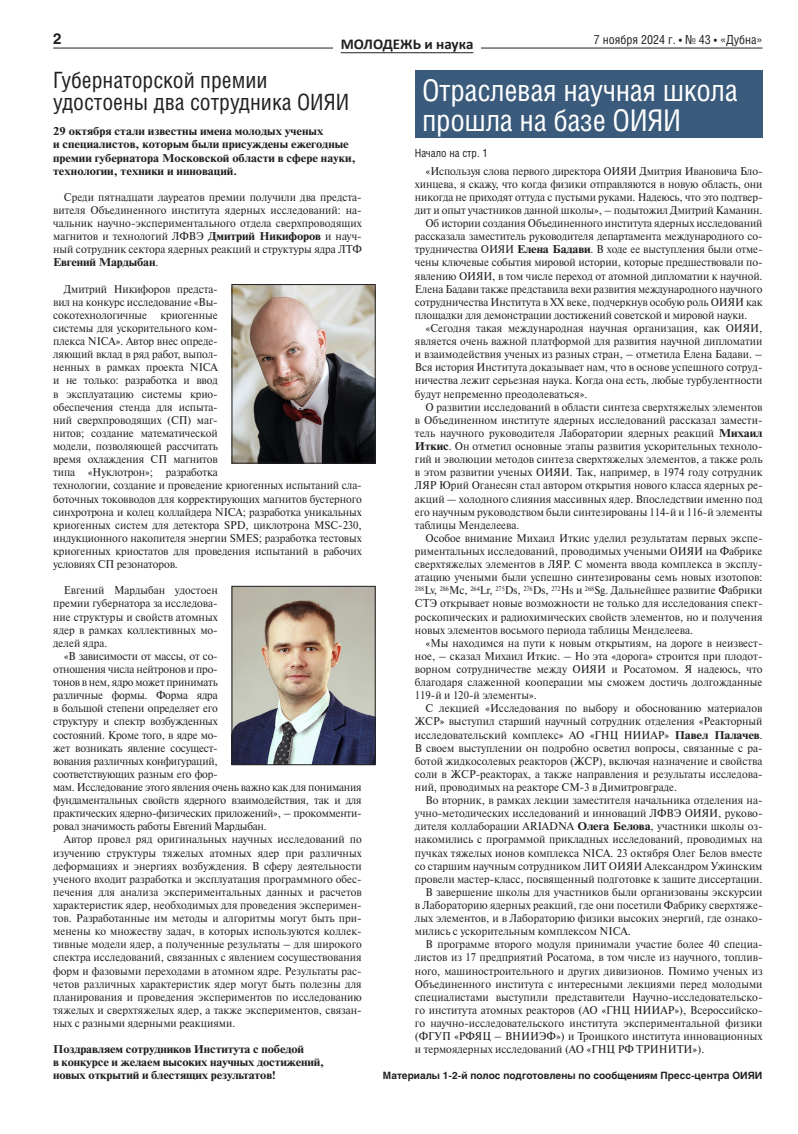
<style>
.page{position:relative;width:798px;height:1134px;background:#fff}
.page>*{position:absolute;margin:0;border:0;box-sizing:border-box;transform-origin:0 0}
.ЗАГОЛОВОК_основной{font:30px/30px "Helios Cond C";letter-spacing:-.01em;color:#fff}
.ЗАГОЛОВОК_основной-2{font:22.5px/22.5px "Helios Cond C";color:#231f20}
.РУБРИКА{font:700 15px "Calibri";color:#231f20}
.Колонцифра{font:700 15px "Helios C";color:#231f20}
.Колонтитул_правый{font:12.5px "Helios Cond C";color:#231f20}
.ОСНОВНОЙ_текст{font:11.25px/13.1px "Newton C";letter-spacing:-.01em;color:#231f20;text-align:justify;scale:.95 1}
.ЛИД{font:700 11.25px/13.1px "Newton C";color:#231f20;scale:1.1 1}
.ОСНОВНОЙ_текст-2{font:700 11.25px/13.1px "Newton C";letter-spacing:-.01em;color:#231f20;scale:1.1 1}
.ЗАГОЛОВОК_подверстки{font:11.25px "Helios Cond C";color:#231f20}
.Подпись{font:700 10px "Helios C";color:#231f20}
.s1{font-weight:700}
</style>
<div class="page">
<hr style="left:53px;top:48px;width:709px;height:1px;background:#231f20">
<div style="left:333px;top:37px;width:147px;height:14px;background:#fff"></div>
<hr style="left:340px;top:53px;width:133px;height:1px;background:#231f20">
<img style="left:234px;top:287px;width:139px;height:174px">
<div style="left:232px;top:285px;width:143px;height:178px;border:1px solid #231f20"></div>
<img style="left:234px;top:588px;width:139px;height:175px">
<div style="left:232px;top:586px;width:143px;height:179px;border:1px solid #231f20"></div>
<div style="left:415px;top:70px;width:347px;height:68px;background:#3a5b7c"></div>
<p class="Колонцифра" style="left:53px;top:29px;width:10px">2</p>
<p class="Колонтитул_правый" style="left:593px;top:32px;width:170px">7 ноября 2024 г. • № 43 • «Дубна»</p>
<p class="РУБРИКА" style="left:340px;top:33px;width:134px">МОЛОДЕЖЬ и наука</p>
<p class="ЗАГОЛОВОК_основной-2" style="left:53px;top:68px;width:297px">Губернаторской премии удостоены два сотрудника ОИЯИ</p>
<p class="ЛИД" style="left:53px;top:125px;width:276px">29 октября стали известны имена молодых ученых<br>и специалистов, которым были присуждены ежегодные премии губернатора Московской области в сфере науки, технологии, техники и инноваций.</p>
<p class="ОСНОВНОЙ_текст" style="left:53px;top:191px;width:326px;text-indent:11px">Среди пятнадцати лауреатов премии получили два предста&shy;вителя Объединенного института ядерных исследований: на&shy;чальник научно-экспериментального отдела сверхпроводящих магнитов и технологий ЛФВЭ <span class="s1">Дмитрий Никифоров</span> и науч&shy;ный сотрудник сектора ядерных реакций и структуры ядра ЛТФ <span class="s1">Евгений Мардыбан</span>.</p>
<p class="ОСНОВНОЙ_текст" style="left:53px;top:282px;width:326px;text-align:left;text-indent:11px">Дмитрий Никифоров предста-<br>вил на конкурс исследование «Вы-<br>сокотехнологичные криогенные<br>системы для ускорительного ком-<br>плекса NICA». Автор внес опреде-<br>ляющий вклад в ряд работ, выпол-<br>ненных в рамках проекта NICA<br>и не только: разработка и ввод<br>в эксплуатацию системы крио-<br>обеспечения стенда для испыта-<br>ний сверхпроводящих (СП) маг-<br>нитов; создание математической<br>модели, позволяющей рассчитать<br>время охлаждения СП магнитов<br>типа «Нуклотрон»; разработка<br>технологии, создание и проведение криогенных испытаний сла&shy;боточных токовводов для корректирующих магнитов бустерного синхротрона и колец коллайдера NICA; разработка уникальных криогенных систем для детектора SPD, циклотрона MSC-230, индукционного накопителя энергии SMES; разработка тестовых криогенных криостатов для проведения испытаний в рабочих условиях СП резонаторов.</p>
<p class="ОСНОВНОЙ_текст" style="left:53px;top:584px;width:175px;text-indent:11px">Евгений Мардыбан удостоен премии губернатора за исследова&shy;ние структуры и свойств атомных ядер в рамках коллективных мо&shy;делей ядра.</p>
<p class="ОСНОВНОЙ_текст" style="left:53px;top:649px;width:326px;text-align:left;text-indent:11px">«В зависимости от массы, от со-<br>отношения числа нейтронов и про-<br>тонов в нем, ядро может принимать<br>различные формы. Форма ядра<br>в большой степени определяет его<br>структуру и спектр возбужденных<br>состояний. Кроме того, в ядре мо-<br>жет возникать явление сосущест-<br>вования различных конфигураций,<br>соответствующих разным его фор-<br>мам. Исследование этого явления очень важно как для понимания фундаментальных свойств ядерного взаимодействия, так и для практических ядерно-физических приложений», – прокомменти&shy;ровал значимость работы Евгений Мардыбан.</p>
<p class="ОСНОВНОЙ_текст" style="left:53px;top:833px;width:326px;text-indent:11px">Автор провел ряд оригинальных научных исследований по изучению структуры тяжелых атомных ядер при различных деформациях и энергиях возбуждения. В сферу деятельности ученого входит разработка и эксплуатация программного обес&shy;печения для анализа экспериментальных данных и расчетов характеристик ядер, необходимых для проведения эксперимен&shy;тов. Разработанные им методы и алгоритмы могут быть при&shy;менены ко множеству задач, в которых используются коллек&shy;тивные модели ядер, а полученные результаты – для широкого спектра исследований, связанных с явлением сосуществования форм и фазовыми переходами в атомном ядре. Результаты рас&shy;четов различных характеристик ядер могут быть полезны для планирования и проведения экспериментов по исследованию тяжелых и сверхтяжелых ядер, а также экспериментов, связан&shy;ных с разными ядерными реакциями.</p>
<p class="ОСНОВНОЙ_текст-2" style="left:53px;top:1043px;width:248px">Поздравляем сотрудников Института с победой<br>в конкурсе и желаем высоких научных достижений, новых открытий и блестящих результатов!</p>
<p class="ЗАГОЛОВОК_основной" style="left:422px;top:74px;width:317px">Отраслевая научная школа прошла на базе ОИЯИ</p>
<p class="ЗАГОЛОВОК_подверстки" style="left:415px;top:147px;width:74px">Начало на стр. 1</p>
<p class="ОСНОВНОЙ_текст" style="left:415px;top:164px;width:367px;text-indent:11px">«Используя слова первого директора ОИЯИ Дмитрия Ивановича Бло&shy;хинцева, я скажу, что когда физики отправляются в новую область, они никогда не приходят оттуда с пустыми руками. Надеюсь, что это подтвер&shy;дит и опыт участников данной школы», – подытожил Дмитрий Каманин.</p>
<p class="ОСНОВНОЙ_текст" style="left:415px;top:217px;width:367px;text-indent:11px">Об истории создания Объединенного института ядерных исследований рассказала заместитель руководителя департамента международного со&shy;трудничества ОИЯИ <span class="s1">Елена Бадави</span>. В ходе ее выступления были отме&shy;чены ключевые события мировой истории, которые предшествовали по&shy;явлению ОИЯИ, в том числе переход от атомной дипломатии к научной.<br>Елена Бадави также представила вехи развития международного научного сотрудничества Института в XX веке, подчеркнув особую роль ОИЯИ как площадки для демонстрации достижений советской и мировой науки.</p>
<p class="ОСНОВНОЙ_текст" style="left:415px;top:322px;width:367px;text-indent:11px">«Сегодня такая международная научная организация, как ОИЯИ, является очень важной платформой для развития научной дипломатии и взаимодействия ученых из разных стран, – отметила Елена Бадави. – Вся история Института доказывает нам, что в основе успешного сотруд&shy;ничества лежит серьезная наука. Когда она есть, любые турбулентности будут непременно преодолеваться».</p>
<p class="ОСНОВНОЙ_текст" style="left:415px;top:400px;width:367px;text-indent:11px">О развитии исследований в области синтеза сверхтяжелых элементов в Объединенном институте ядерных исследований рассказал замести&shy;тель научного руководителя Лаборатории ядерных реакций <span class="s1">Михаил Иткис</span>. Он отметил основные этапы развития ускорительных техноло&shy;гий и эволюции методов синтеза сверхтяжелых элементов, а также роль в этом развитии ученых ОИЯИ. Так, например, в 1974 году сотрудник ЛЯР Юрий Оганесян стал автором открытия нового класса ядерных ре&shy;акций — холодного слияния массивных ядер. Впоследствии именно под его научным руководством были синтезированы 114-й и 116-й элементы таблицы Менделеева.</p>
<p class="ОСНОВНОЙ_текст" style="left:415px;top:531px;width:367px;text-indent:11px">Особое внимание Михаил Иткис уделил результатам первых экспе&shy;риментальных исследований, проводимых учеными ОИЯИ на Фабрике сверхтяжелых элементов в ЛЯР. С момента ввода комплекса в эксплу&shy;атацию учеными были успешно синтезированы семь новых изотопов:<br><sup>288</sup>Lv, <sup>286</sup>Mc, <sup>264</sup>Lr, <sup>275</sup>Ds, <sup>276</sup>Ds, <sup>272</sup>Hs и <sup>268</sup>Sg. Дальнейшее развитие Фабрики СТЭ открывает новые возможности не только для исследования спект&shy;роскопических и радиохимических свойств элементов, но и получения новых элементов восьмого периода таблицы Менделеева.</p>
<p class="ОСНОВНОЙ_текст" style="left:415px;top:636px;width:367px;text-indent:11px">«Мы находимся на пути к новым открытиям, на дороге в неизвест&shy;ное, – сказал Михаил Иткис. – Но эта «дорога» строится при плодот&shy;ворном сотрудничестве между ОИЯИ и Росатомом. Я надеюсь, что благодаря слаженной кооперации мы сможем достичь долгожданные 119-й и 120-й элементы».</p>
<p class="ОСНОВНОЙ_текст" style="left:415px;top:702px;width:367px;text-indent:11px">С лекцией «Исследования по выбору и обоснованию материалов ЖСР» выступил старший научный сотрудник отделения «Реакторный исследовательский комплекс» АО «ГНЦ НИИАР» <span class="s1">Павел Палачев</span>.<br>В своем выступлении он подробно осветил вопросы, связанные с ра&shy;ботой жидкосолевых реакторов (ЖСР), включая назначение и свойства соли в ЖСР-реакторах, а также направления и результаты исследова&shy;ний, проводимых на реакторе СМ-3 в Димитровграде.</p>
<p class="ОСНОВНОЙ_текст" style="left:415px;top:794px;width:367px;text-indent:11px">Во вторник, в рамках лекции заместителя начальника отделения на&shy;учно-методических исследований и инноваций ЛФВЭ ОИЯИ, руково&shy;дителя коллаборации ARIADNA <span class="s1">Олега Белова</span>, участники школы оз&shy;накомились с программой прикладных исследований, проводимых на пучках тяжелых ионов комплекса NICA. 23 октября Олег Белов вместе со старшим научным сотрудником ЛИТ ОИЯИ Александром Ужинским провели мастер-класс, посвященный подготовке к защите диссертации.</p>
<p class="ОСНОВНОЙ_текст" style="left:415px;top:885px;width:367px;text-indent:11px">В завершение школы для участников были организованы экскурсии в Лабораторию ядерных реакций, где они посетили Фабрику сверхтяже&shy;лых элементов, и в Лабораторию физики высоких энергий, где ознако&shy;мились с ускорительным комплексом NICA.</p>
<p class="ОСНОВНОЙ_текст" style="left:415px;top:938px;width:367px;text-indent:11px">В программе второго модуля принимали участие более 40 специа&shy;листов из 17 предприятий Росатома, в том числе из научного, топлив&shy;ного, машиностроительного и других дивизионов. Помимо ученых из Объединенного института с интересными лекциями перед молодыми специалистами выступили представители Научно-исследовательско&shy;го института атомных реакторов (АО «ГНЦ НИИАР»), Всероссийско&shy;го научно-исследовательского института экспериментальной физики (ФГУП «РФЯЦ – ВНИИЭФ») и Троицкого института инновационных и термоядерных исследований (АО «ГНЦ РФ ТРИНИТИ»).</p>
<p class="Подпись" style="left:383px;top:1070px;width:381px">Материалы 1-2-й полос подготовлены по сообщениям Пресс-центра ОИЯИ</p>
</div>
